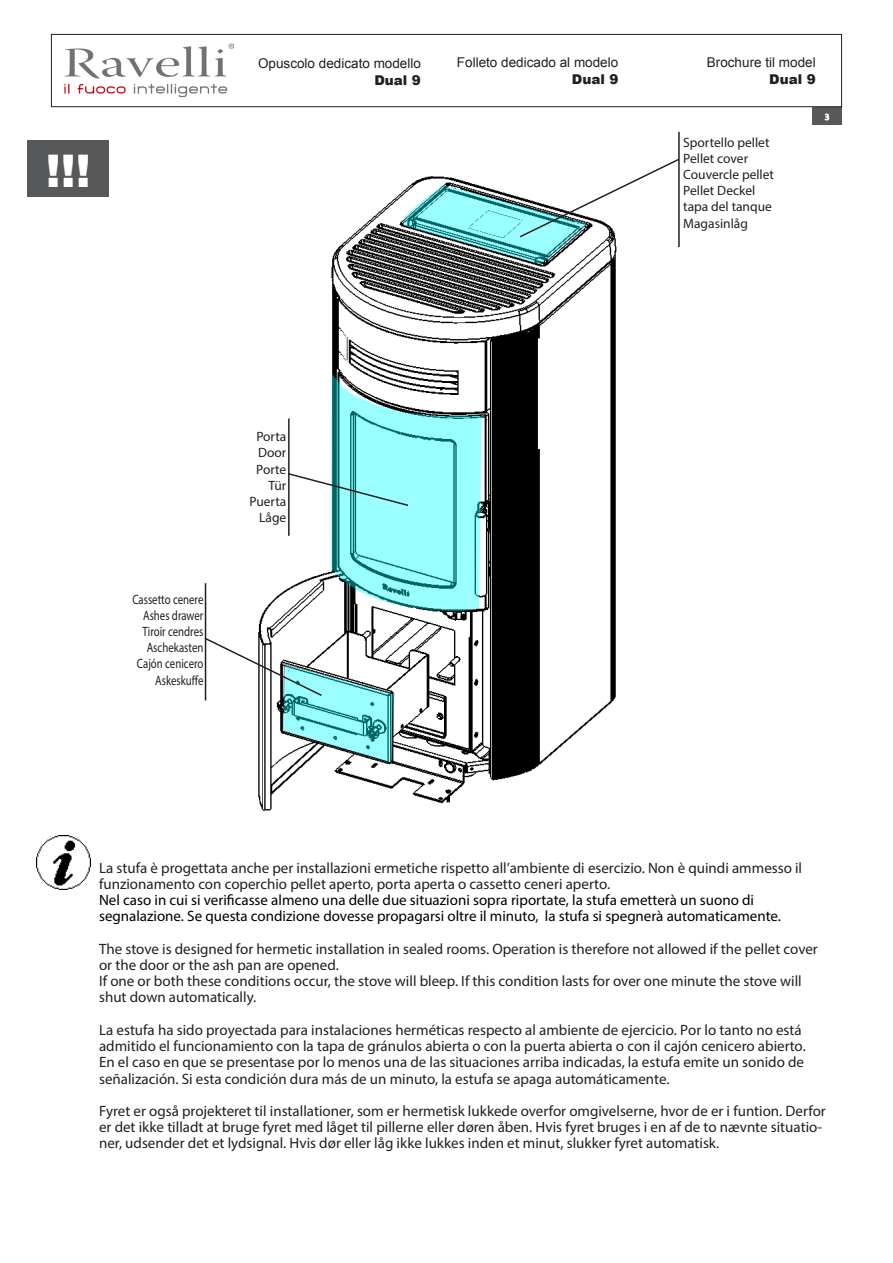
<style>
.page{position:relative;width:893px;height:1263px;background:#fff}
.page>*{position:absolute;margin:0;border:0;box-sizing:border-box;transform-origin:0 0}
.t1{font:900 45px "Arial";color:#fff}
.t2{font:15px/16.2px "Myriad Pro";color:#231f20}
.t3{font:15px/16.2px "Myriad Pro";color:#000}
.t4{font:13.5px/16.2px "Myriad Pro";color:#231f20}
.t5{font:13.5px/16.2px "Myriad Pro";color:#231f20;text-align:right;scale:.8 1}
.t6{font:13.5px "Arial";color:#231f20}
.t7{font:900 13.5px "Arial";color:#231f20}
</style>
<div class="page">
<div style="left:812px;top:83px;width:30px;height:41px;background:#57585a"></div>
<svg style="left:824px;top:114px;width:5px;height:6px"></svg>
<div style="left:51px;top:34px;width:791px;height:73px;background:#fff"></div>
<div style="left:51px;top:34px;width:791px;height:73px;border:1px solid #231f20"></div>
<img style="left:65px;top:33px;width:168px;height:75px">
<div style="left:28px;top:140px;width:81px;height:57px;background:#57585a"></div>
<img style="left:206px;top:190px;width:410px;height:622px">
<svg style="left:404px;top:159px;width:274px;height:105px"></svg>
<div style="left:538px;top:338px;width:62px;height:111px;background:#fff"></div>
<hr style="left:678px;top:132px;width:2px;height:115px;background:#231f20">
<img style="left:36px;top:836px;width:54px;height:54px">
<svg style="left:286px;top:374px;width:196px;height:237px"></svg>
<hr style="left:288px;top:418px;width:2px;height:118px;background:#231f20">
<svg style="left:204px;top:636px;width:191px;height:130px"></svg>
<hr style="left:205px;top:583px;width:1px;height:117px;background:#231f20">
<h1 class="t1" style="left:46px;top:138px;width:46px">!!!</h1>
<p class="t6" style="left:258px;top:55px;width:164px">Opuscolo dedicato modello</p>
<p class="t7" style="left:374px;top:70px;width:48px">Dual 9</p>
<p class="t6" style="left:457px;top:54px;width:163px">Folleto dedicado al modelo</p>
<p class="t7" style="left:572px;top:69px;width:48px">Dual 9</p>
<p class="t6" style="left:707px;top:54px;width:110px">Brochure til model</p>
<p class="t7" style="left:769px;top:69px;width:48px">Dual 9</p>
<p class="t4" style="left:683px;top:134px;width:92px">Sportello pellet<br>Pellet cover<br>Couvercle pellet<br>Pellet Deckel tapa del tanque<br>Magasinlåg</p>
<p class="t5" style="left:132px;top:591px;width:90px">Cassetto cenere<br>Ashes drawer<br>Tiroir cendres<br>Aschekasten<br>Cajón cenicero<br>Askeskuffe</p>
<p class="t4" style="left:249px;top:428px;width:38px;text-align:right">Porta<br>Door<br>Porte<br>Tür<br>Puerta<br>Låge</p>
<p class="t2" style="left:99px;top:859px;width:705px">La stufa è progettata anche per installazioni ermetiche rispetto all’ambiente di esercizio. Non è quindi ammesso il funzionamento con coperchio pellet aperto, porta aperta o cassetto ceneri aperto.</p>
<p class="t3" style="left:99px;top:892px;width:683px">Nel caso in cui si verificasse almeno una delle due situazioni sopra riportate, la stufa emetterà un suono di segnalazione. Se questa condizione dovesse propagarsi oltre il minuto, la stufa si spegnerà automaticamente.</p>
<p class="t2" style="left:99px;top:940px;width:720px">The stove is designed for hermetic installation in sealed rooms. Operation is therefore not allowed if the pellet cover or the door or the ash pan are opened.<br>If one or both these conditions occur, the stove will bleep. If this condition lasts for over one minute the stove will shut down automatically.</p>
<p class="t2" style="left:99px;top:1021px;width:708px">La estufa ha sido proyectada para instalaciones herméticas respecto al ambiente de ejercicio. Por lo tanto no está admitido el funcionamiento con la tapa de gránulos abierta o con la puerta abierta o con il cajón cenicero abierto.<br>En el caso en que se presentase por lo menos una de las situaciones arriba indicadas, la estufa emite un sonido de señalización. Si esta condición dura más de un minuto, la estufa se apaga automáticamente.</p>
<p class="t2" style="left:99px;top:1102px;width:728px">Fyret er også projekteret til installationer, som er hermetisk lukkede overfor omgivelserne, hvor de er i funtion. Derfor er det ikke tilladt at bruge fyret med låget til pillerne eller døren åben. Hvis fyret bruges i en af de to nævnte situatio&shy;ner, udsender det et lydsignal. Hvis dør eller låg ikke lukkes inden et minut, slukker fyret automatisk.</p>
</div>
